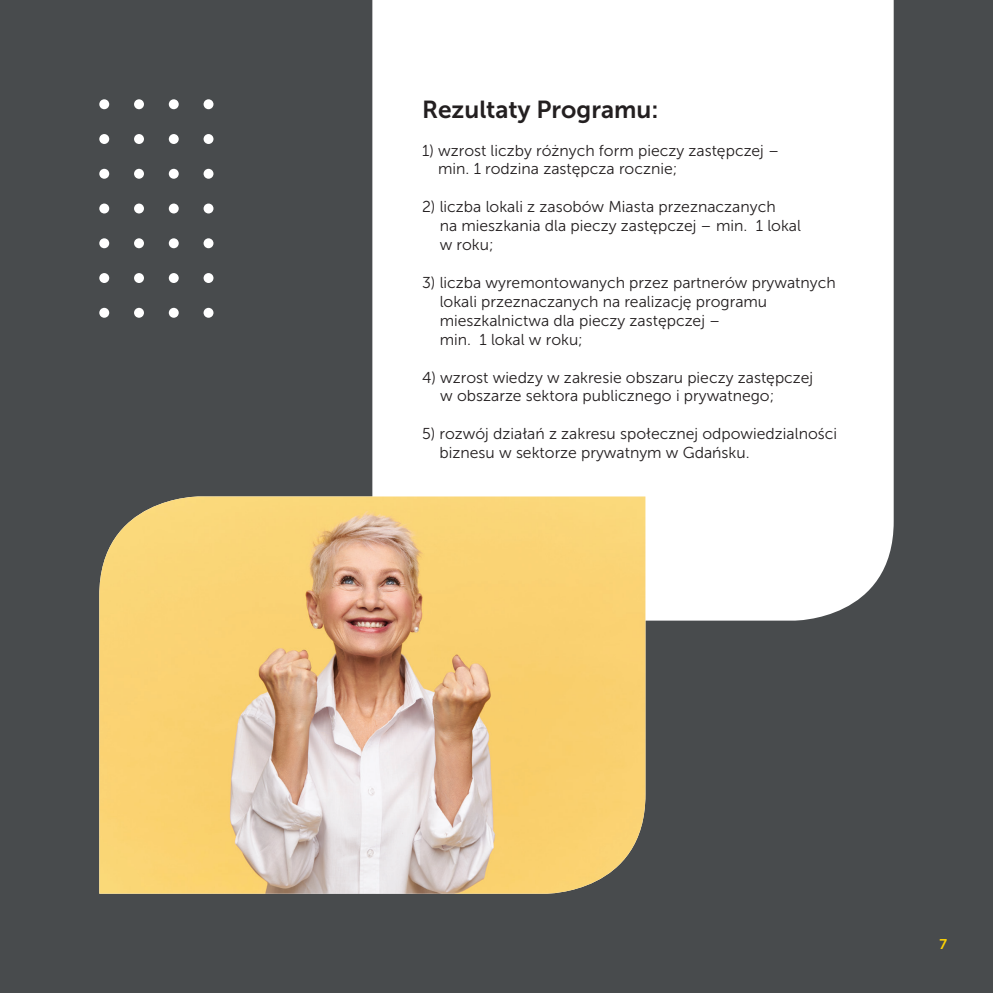
<style>
.page{position:relative;width:993px;height:993px;background:#fff}
.page>*{position:absolute;margin:0;border:0;box-sizing:border-box;transform-origin:0 0}
.t1{font:24.5px "Museo Sans 700";color:#231f20}
.t2{font:15.75px/18.9px "Museo Sans 300";color:#231f20}
.t3{font:14px "Museo Sans 700";color:#fed304}
</style>
<div class="page">
<div style="left:0;top:0;width:992px;height:992px;background:#484b4d"></div>
<div style="left:372px;top:0;width:521px;height:620px;background:#fff"></div>
<img style="left:99px;top:496px;width:546px;height:397px">
<div style="left:99px;top:308px;width:10px;height:9px;background:#fff;border-radius:50%"></div>
<div style="left:169px;top:308px;width:10px;height:9px;background:#fff;border-radius:50%"></div>
<div style="left:134px;top:308px;width:10px;height:9px;background:#fff;border-radius:50%"></div>
<div style="left:203px;top:308px;width:10px;height:9px;background:#fff;border-radius:50%"></div>
<div style="left:99px;top:238px;width:10px;height:10px;background:#fff;border-radius:50%"></div>
<div style="left:169px;top:238px;width:10px;height:10px;background:#fff;border-radius:50%"></div>
<div style="left:134px;top:238px;width:10px;height:10px;background:#fff;border-radius:50%"></div>
<div style="left:203px;top:238px;width:10px;height:10px;background:#fff;border-radius:50%"></div>
<div style="left:99px;top:169px;width:10px;height:10px;background:#fff;border-radius:50%"></div>
<div style="left:169px;top:169px;width:10px;height:10px;background:#fff;border-radius:50%"></div>
<div style="left:134px;top:169px;width:10px;height:10px;background:#fff;border-radius:50%"></div>
<div style="left:203px;top:169px;width:10px;height:10px;background:#fff;border-radius:50%"></div>
<div style="left:99px;top:273px;width:10px;height:10px;background:#fff;border-radius:50%"></div>
<div style="left:169px;top:273px;width:10px;height:10px;background:#fff;border-radius:50%"></div>
<div style="left:134px;top:273px;width:10px;height:10px;background:#fff;border-radius:50%"></div>
<div style="left:203px;top:273px;width:10px;height:10px;background:#fff;border-radius:50%"></div>
<div style="left:99px;top:203px;width:10px;height:10px;background:#fff;border-radius:50%"></div>
<div style="left:169px;top:203px;width:10px;height:10px;background:#fff;border-radius:50%"></div>
<div style="left:134px;top:203px;width:10px;height:10px;background:#fff;border-radius:50%"></div>
<div style="left:203px;top:203px;width:10px;height:10px;background:#fff;border-radius:50%"></div>
<div style="left:99px;top:134px;width:10px;height:10px;background:#fff;border-radius:50%"></div>
<div style="left:169px;top:134px;width:10px;height:10px;background:#fff;border-radius:50%"></div>
<div style="left:134px;top:134px;width:10px;height:10px;background:#fff;border-radius:50%"></div>
<div style="left:203px;top:134px;width:10px;height:10px;background:#fff;border-radius:50%"></div>
<div style="left:99px;top:99px;width:10px;height:10px;background:#fff;border-radius:50%"></div>
<div style="left:169px;top:99px;width:10px;height:10px;background:#fff;border-radius:50%"></div>
<div style="left:134px;top:99px;width:10px;height:10px;background:#fff;border-radius:50%"></div>
<div style="left:203px;top:99px;width:10px;height:10px;background:#fff;border-radius:50%"></div>
<h1 class="t1" style="left:422px;top:95px;width:238px">Rezultaty Programu:</h1>
<p class="t2" style="left:438px;top:141px;width:342px;text-indent:-16px">1) wzrost liczby różnych form pieczy zastępczej – min. 1 rodzina zastępcza rocznie;</p>
<p class="t2" style="left:439px;top:197px;width:363px;text-indent:-18px">2) liczba lokali z zasobów Miasta przeznaczanych<br>na mieszkania dla pieczy zastępczej – min. 1 lokal w roku;</p>
<p class="t2" style="left:439px;top:273px;width:397px;text-indent:-18px">3) liczba wyremontowanych przez partnerów prywatnych lokali przeznaczanych na realizację programu mieszkalnictwa dla pieczy zastępczej –<br>min. 1 lokal w roku;</p>
<p class="t2" style="left:440px;top:367px;width:374px;text-indent:-18px">4) wzrost wiedzy w zakresie obszaru pieczy zastępczej w obszarze sektora publicznego i prywatnego;</p>
<p class="t2" style="left:439px;top:424px;width:399px;text-indent:-18px">5) rozwój działań z zakresu społecznej odpowiedzialności biznesu w sektorze prywatnym w Gdańsku.</p>
<p class="t3" style="left:939px;top:935px;width:9px">7</p>
</div>
